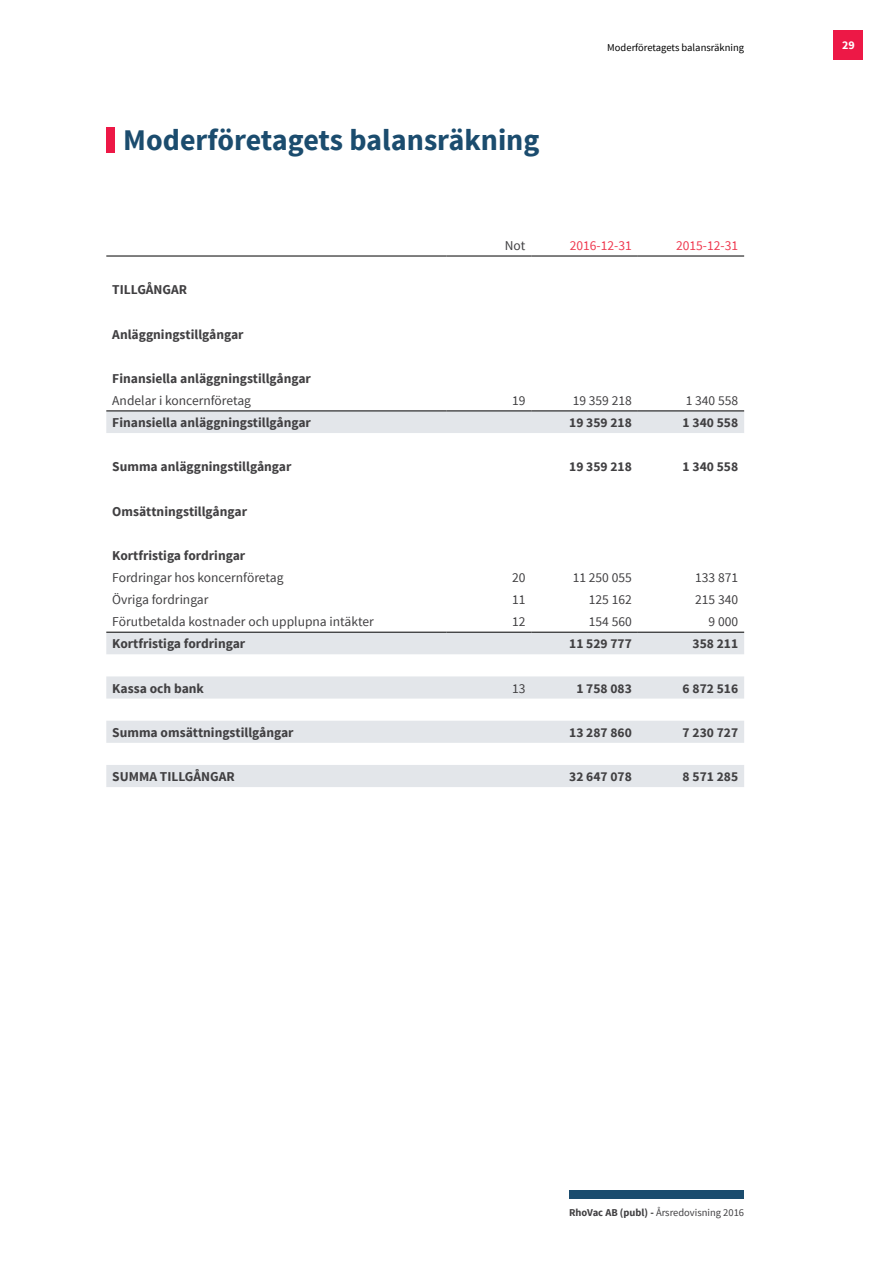
<style>
.page{position:relative;width:893px;height:1263px;background:#fff}
.page>*{position:absolute;margin:0;border:0;box-sizing:border-box;transform-origin:0 0}
.t1{font:700 30px "Source Sans Pro";color:#1b4c6e}
.t2{font:700 13.5px "Source Sans Pro";color:#414042}
.t3{font:13.5px "Source Sans Pro";color:#414042}
.t4{font:13.5px "Source Sans Pro";color:#ef3a50}
.t5{font:700 12px "Source Sans Pro";color:#fff}
.t6{font:10.5px "Source Sans Pro";color:#414042}
.t7{font:10.5px "Source Sans Pro";color:#000}
.s1{font-weight:700}
</style>
<div class="page">
<div style="left:833px;top:30px;width:30px;height:30px;background:#ed1846"></div>
<div style="left:570px;top:1191px;width:174px;height:8px;background:#1b4c6e"></div>
<div style="left:106px;top:128px;width:9px;height:25px;background:#ed1846"></div>
<svg style="left:106px;top:412px;width:638px;height:331px"></svg>
<div style="left:106px;top:765px;width:638px;height:22px;background:#e3e6ea"></div>
<hr style="left:106px;top:256px;width:340px;height:1px;background:#000">
<hr style="left:446px;top:256px;width:85px;height:1px;background:#000">
<hr style="left:531px;top:256px;width:107px;height:1px;background:#000">
<hr style="left:638px;top:256px;width:106px;height:1px;background:#000">
<hr style="left:106px;top:411px;width:340px;height:1px;background:#000">
<hr style="left:446px;top:411px;width:85px;height:1px;background:#000">
<hr style="left:531px;top:411px;width:107px;height:1px;background:#000">
<hr style="left:638px;top:411px;width:106px;height:1px;background:#000">
<hr style="left:106px;top:632px;width:340px;height:1px;background:#000">
<hr style="left:446px;top:632px;width:85px;height:1px;background:#000">
<hr style="left:531px;top:632px;width:107px;height:1px;background:#000">
<hr style="left:638px;top:632px;width:106px;height:1px;background:#000">
<h1 class="t1" style="left:123px;top:121px;width:418px">Moderföretagets balansräkning</h1>
<p class="t7" style="left:607px;top:41px;width:138px">Moderföretagets balansräkning</p>
<p class="t5" style="left:842px;top:38px;width:14px">29</p>
<p class="t3" style="left:505px;top:237px;width:22px">Not</p>
<p class="t4" style="left:570px;top:237px;width:64px">2016-12-31</p>
<p class="t4" style="left:676px;top:237px;width:64px">2015-12-31</p>
<p class="t2" style="left:112px;top:281px;width:76px">TILLGÅNGAR</p>
<p class="t2" style="left:112px;top:325px;width:133px">Anläggningstillgångar</p>
<p class="t2" style="left:112px;top:370px;width:200px">Finansiella anläggningstillgångar</p>
<p class="t3" style="left:112px;top:392px;width:140px">Andelar i koncernföretag</p>
<p class="t3" style="left:512px;top:392px;width:15px">19</p>
<p class="t3" style="left:573px;top:392px;width:61px">19 359 218</p>
<p class="t3" style="left:686px;top:392px;width:54px">1 340 558</p>
<p class="t2" style="left:112px;top:414px;width:200px">Finansiella anläggningstillgångar</p>
<p class="t2" style="left:569px;top:414px;width:64px">19 359 218</p>
<p class="t2" style="left:683px;top:414px;width:57px">1 340 558</p>
<p class="t2" style="left:112px;top:458px;width:181px">Summa anläggningstillgångar</p>
<p class="t2" style="left:569px;top:458px;width:64px">19 359 218</p>
<p class="t2" style="left:683px;top:458px;width:57px">1 340 558</p>
<p class="t2" style="left:112px;top:502px;width:136px">Omsättningstillgångar</p>
<p class="t2" style="left:112px;top:547px;width:134px">Kortfristiga fordringar</p>
<p class="t3" style="left:112px;top:569px;width:173px">Fordringar hos koncernföretag</p>
<p class="t3" style="left:512px;top:569px;width:15px">20</p>
<p class="t3" style="left:573px;top:569px;width:61px">11 250 055</p>
<p class="t3" style="left:695px;top:569px;width:44px">133 871</p>
<p class="t3" style="left:112px;top:591px;width:98px">Övriga fordringar</p>
<p class="t3" style="left:512px;top:591px;width:15px">11</p>
<p class="t3" style="left:589px;top:591px;width:44px">125 162</p>
<p class="t3" style="left:695px;top:591px;width:44px">215 340</p>
<p class="t3" style="left:112px;top:613px;width:263px">Förutbetalda kostnader och upplupna intäkter</p>
<p class="t3" style="left:512px;top:613px;width:15px">12</p>
<p class="t3" style="left:589px;top:613px;width:44px">154 560</p>
<p class="t3" style="left:709px;top:613px;width:31px">9 000</p>
<p class="t2" style="left:112px;top:635px;width:134px">Kortfristiga fordringar</p>
<p class="t2" style="left:569px;top:635px;width:64px">11 529 777</p>
<p class="t2" style="left:693px;top:635px;width:47px">358 211</p>
<p class="t2" style="left:112px;top:679px;width:93px">Kassa och bank</p>
<p class="t3" style="left:512px;top:680px;width:15px">13</p>
<p class="t2" style="left:576px;top:679px;width:57px">1 758 083</p>
<p class="t2" style="left:683px;top:679px;width:57px">6 872 516</p>
<p class="t2" style="left:112px;top:724px;width:183px">Summa omsättningstillgångar</p>
<p class="t2" style="left:569px;top:724px;width:64px">13 287 860</p>
<p class="t2" style="left:683px;top:724px;width:57px">7 230 727</p>
<p class="t2" style="left:112px;top:768px;width:124px">SUMMA TILLGÅNGAR</p>
<p class="t2" style="left:569px;top:768px;width:64px">32 647 078</p>
<p class="t2" style="left:683px;top:768px;width:57px">8 571 285</p>
<p class="t6" style="left:569px;top:1205px;width:176px"><span class="s1">RhoVac AB (publ) -</span> Årsredovisning 2016</p>
</div>
